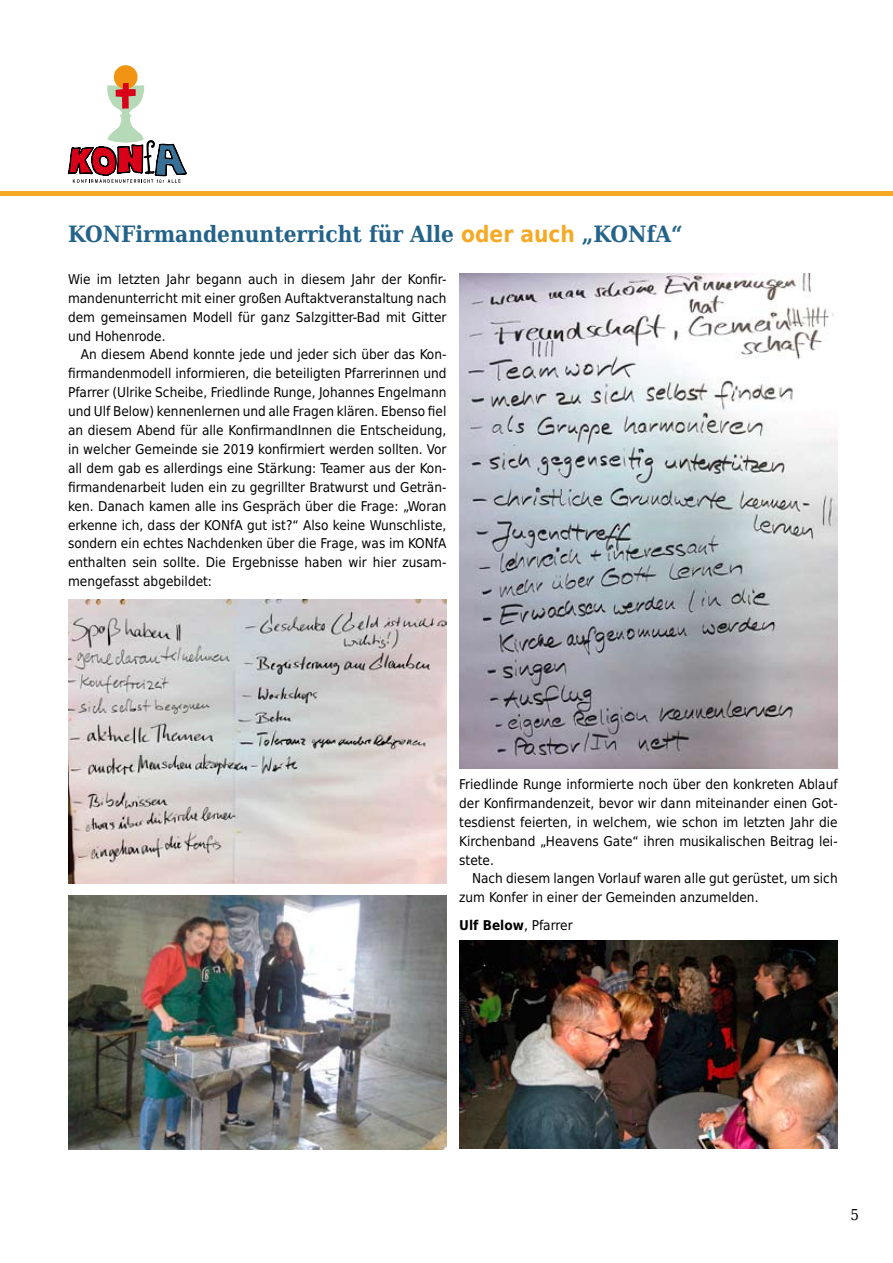
<style>
.page{position:relative;width:893px;height:1263px;background:#fff}
.page>*{position:absolute;margin:0;border:0;box-sizing:border-box;transform-origin:0 0}
.t1{font:700 22.5px "DejaVu Serif Condensed";color:#23638a}
.t2{font:13.5px/18.9px "DejaVu Sans Condensed";color:#000;text-align:justify}
.t3{font:700 13.5px "DejaVu Sans Condensed";color:#000}
.s1{font-family:"DejaVu Sans Condensed";color:#f6a924}
.s2{font-weight:400}
</style>
<div class="page">
<div style="left:114px;top:65px;width:24px;height:24px;background:#f29413;border-radius:50%"></div>
<svg style="left:68px;top:83px;width:119px;height:100px"></svg>
<img style="left:459px;top:941px;width:379px;height:208px">
<img style="left:68px;top:599px;width:378px;height:284px">
<img style="left:459px;top:274px;width:379px;height:494px">
<img style="left:68px;top:895px;width:378px;height:254px">
<div style="left:0;top:191px;width:893px;height:5px;background:#f6a924"></div>
<h1 class="t1" style="left:68px;top:217px;width:616px">KONFirmandenunterricht für Alle <span class="s1">oder auch</span> „KONfA“</h1>
<p class="t2" style="left:68px;top:269px;width:380px">Wie im letzten Jahr begann auch in diesem Jahr der Konfir&shy;mandenunterricht mit einer großen Auftaktveranstaltung nach dem gemeinsamen Modell für ganz Salzgitter-Bad mit Gitter und Hohenrode.</p>
<p class="t2" style="left:68px;top:345px;width:380px;text-indent:13px">An diesem Abend konnte jede und jeder sich über das Kon&shy;firmandenmodell informieren, die beteiligten Pfarrerinnen und Pfarrer (Ulrike Scheibe, Friedlinde Runge, Johannes Engelmann und Ulf Below) kennenlernen und alle Fragen klären. Ebenso fiel an diesem Abend für alle KonfirmandInnen die Entscheidung, in welcher Gemeinde sie 2019 konfirmiert werden sollten. Vor all dem gab es allerdings eine Stärkung: Teamer aus der Kon&shy;firmandenarbeit luden ein zu gegrillter Bratwurst und Geträn&shy;ken. Danach kamen alle ins Gespräch über die Frage: „Woran erkenne ich, dass der KONfA gut ist?“ Also keine Wunschliste, sondern ein echtes Nachdenken über die Frage, was im KONfA enthalten sein sollte. Die Ergebnisse haben wir hier zusam&shy;mengefasst abgebildet:</p>
<p class="t2" style="left:459px;top:774px;width:380px">Friedlinde Runge informierte noch über den konkreten Ablauf der Konfirmandenzeit, bevor wir dann miteinander einen Got&shy;tesdienst feierten, in welchem, wie schon im letzten Jahr die Kirchenband „Heavens Gate“ ihren musikalischen Beitrag lei&shy;stete.</p>
<p class="t2" style="left:459px;top:869px;width:380px;text-indent:13px">Nach diesem langen Vorlauf waren alle gut gerüstet, um sich zum Konfer in einer der Gemeinden anzumelden.</p>
<p class="t3" style="left:459px;top:914px;width:115px">Ulf Below<span class="s2">, Pfarrer</span></p>
</div>
